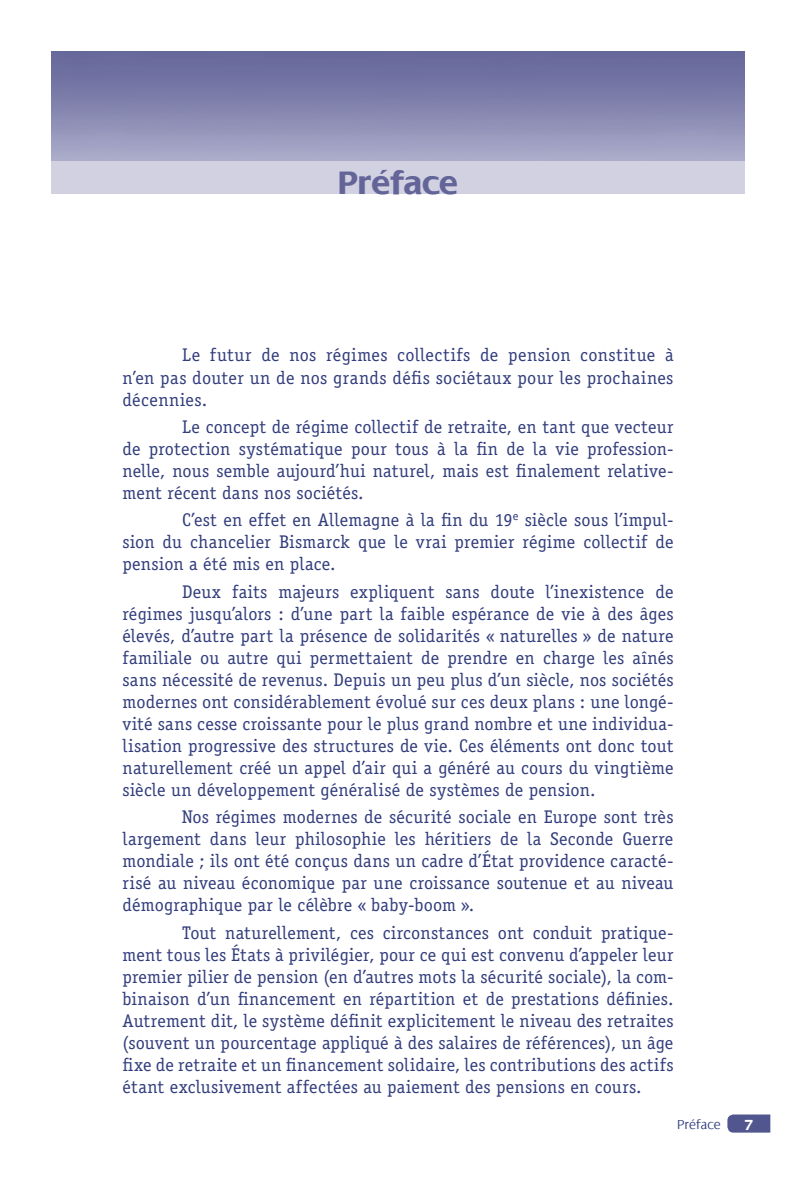
<style>
.page{position:relative;width:796px;height:1193px;background:#fff}
.page>*{position:absolute;margin:0;border:0;box-sizing:border-box;transform-origin:0 0}
.t1{font:700 35px "Dialog";letter-spacing:-.015em;color:#636498}
.t2{font:18.38px/22.1px "Officina Serif Std Book OV XWSXNC";letter-spacing:.01em;color:#323d7c;text-align:justify}
.t3{font:700 15.75px "Dialog";color:#fff}
.t4{font:300 14px "Dialog";letter-spacing:.005em;color:#323d7c}
</style>
<div class="page">
<svg style="left:727px;top:1114px;width:43px;height:18px"></svg>
<img style="left:51px;top:51px;width:693px;height:109px">
<div style="left:51px;top:160px;width:693px;height:33px;background:#d1d1e2"></div>
<h1 class="t1" style="left:337px;top:161px;width:122px">Préface</h1>
<p class="t2" style="left:122px;top:344px;width:552px;text-indent:60px">Le futur de nos régimes collectifs de pension constitue à n’en pas douter un de nos grands défis sociétaux pour les prochaines décennies.</p>
<p class="t2" style="left:122px;top:415px;width:552px;text-indent:60px">Le concept de régime collectif de retraite, en tant que vecteur de protection systématique pour tous à la fin de la vie profession&shy;nelle, nous semble aujourd’hui naturel, mais est finalement relative&shy;ment récent dans nos sociétés.</p>
<p class="t2" style="left:122px;top:508px;width:552px;text-indent:60px">C’est en effet en Allemagne à la fin du 19<sup>e</sup> siècle sous l’impul&shy;sion du chancelier Bismarck que le vrai premier régime collectif de pension a été mis en place.</p>
<p class="t2" style="left:122px;top:580px;width:552px;text-indent:60px">Deux faits majeurs expliquent sans doute l’inexistence de régimes jusqu’alors : d’une part la faible espérance de vie à des âges élevés, d’autre part la présence de solidarités « naturelles » de nature familiale ou autre qui permettaient de prendre en charge les aînés sans nécessité de revenus. Depuis un peu plus d’un siècle, nos sociétés modernes ont considérablement évolué sur ces deux plans : une longé&shy;vité sans cesse croissante pour le plus grand nombre et une individua&shy;lisation progressive des structures de vie. Ces éléments ont donc tout naturellement créé un appel d’air qui a généré au cours du vingtième siècle un développement généralisé de systèmes de pension.</p>
<p class="t2" style="left:122px;top:805px;width:552px;text-indent:60px">Nos régimes modernes de sécurité sociale en Europe sont très largement dans leur philosophie les héritiers de la Seconde Guerre mondiale ; ils ont été conçus dans un cadre d’État providence caracté&shy;risé au niveau économique par une croissance soutenue et au niveau démographique par le célèbre « baby-boom ».</p>
<p class="t2" style="left:122px;top:921px;width:552px;text-indent:60px">Tout naturellement, ces circonstances ont conduit pratique&shy;ment tous les États à privilégier, pour ce qui est convenu d’appeler leur premier pilier de pension (en d’autres mots la sécurité sociale), la com&shy;binaison d’un financement en répartition et de prestations définies.<br>Autrement dit, le système définit explicitement le niveau des retraites (souvent un pourcentage appliqué à des salaires de références), un âge fixe de retraite et un financement solidaire, les contributions des actifs étant exclusivement affectées au paiement des pensions en cours.</p>
<p class="t4" style="left:677px;top:1115px;width:45px">Préface</p>
<p class="t3" style="left:744px;top:1114px;width:10px">7</p>
</div>
